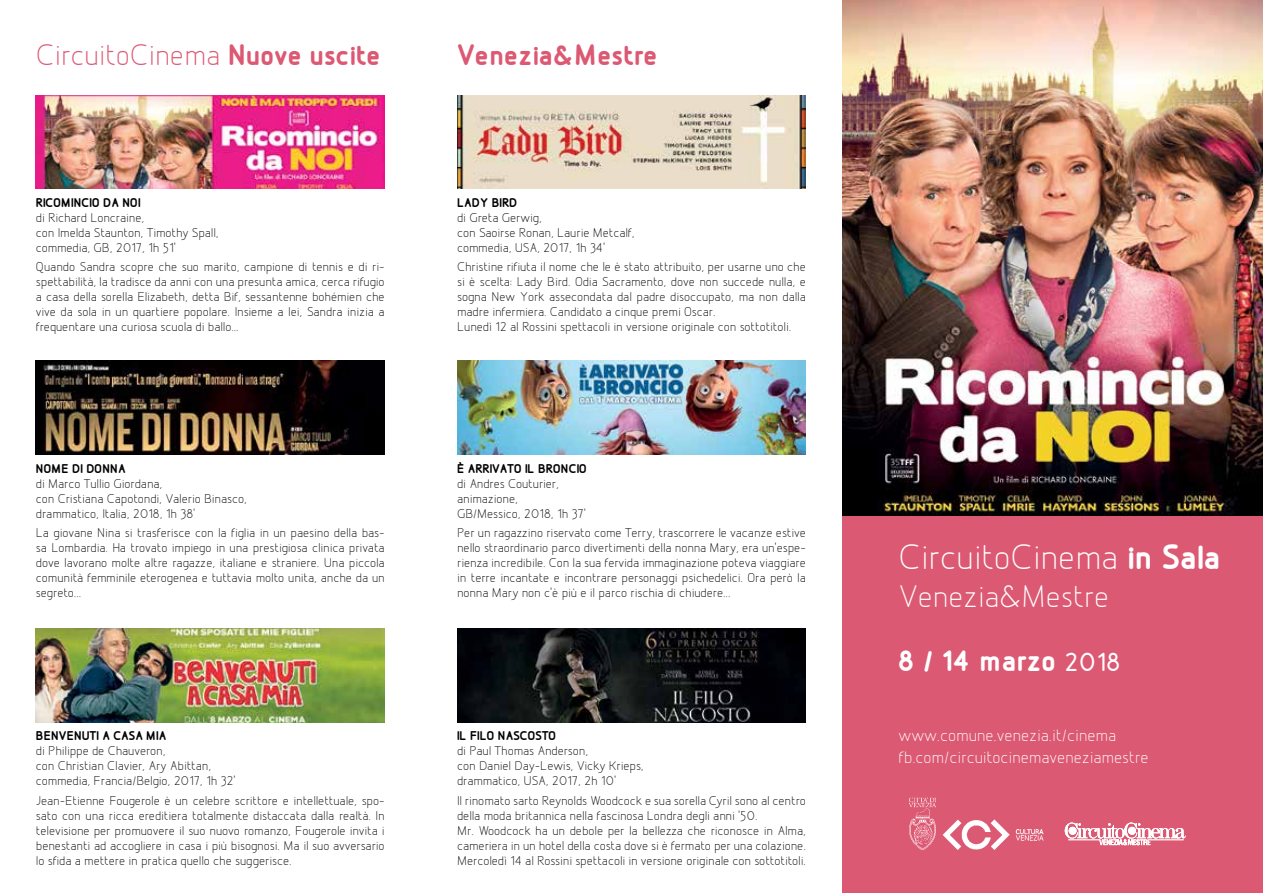
<style>
.page{position:relative;width:1263px;height:893px;background:#fff}
.page>*{position:absolute;margin:0;border:0;box-sizing:border-box;transform-origin:0 0}
.t1{font:37.5px "Designio";color:#fff}
.t2{font:33px/64.1px "Designio";color:#fff}
.t3{font:31.5px "Designio";color:#dc5973}
.t4{font:700 31.5px "Designio";color:#dc5973}
.t5{font:18px/21.6px "Designio";color:#fff}
.t6{font:13.5px/15px "Designio";color:#000}
.t7{font:700 13.5px "Designio";color:#000}
.s1{font-weight:700}
.s2{font-weight:500;font-size:28.5px}
</style>
<div class="page">
<div style="left:842px;top:509px;width:421px;height:384px;background:#dc5973"></div>
<img style="left:842px;top:0;width:421px;height:516px">
<img style="left:909px;top:797px;width:135px;height:53px">
<svg style="left:1065px;top:823px;width:120px;height:22px"></svg>
<img style="left:36px;top:361px;width:349px;height:93px">
<img style="left:457px;top:361px;width:348px;height:93px">
<img style="left:457px;top:628px;width:349px;height:94px">
<img style="left:36px;top:628px;width:349px;height:94px">
<img style="left:457px;top:95px;width:349px;height:94px">
<img style="left:36px;top:95px;width:349px;height:94px">
<h3 class="t3" style="left:36px;top:38px;width:346px">CircuitoCinema <span class="s1">Nuove uscite</span></h3>
<h3 class="t4" style="left:457px;top:38px;width:202px">Venezia&amp;Mestre</h3>
<p class="t7" style="left:36px;top:195px;width:106px">RICOMINCIO DA NOI</p>
<p class="t6" style="left:36px;top:210px;width:184px">di Richard Loncraine,<br>con Imelda Staunton, Timothy Spall, commedia, GB, 2017, 1h 51’</p>
<p class="t6" style="left:36px;top:260px;width:350px;text-align:justify">Quando Sandra scopre che suo marito, campione di tennis e di ri&shy;spettabilità, la tradisce da anni con una presunta amica, cerca rifugio a casa della sorella Elizabeth, detta Bif, sessantenne bohémien che vive da sola in un quartiere popolare. Insieme a lei, Sandra inizia a frequentare una curiosa scuola di ballo...</p>
<p class="t7" style="left:36px;top:461px;width:91px">NOME DI DONNA</p>
<p class="t6" style="left:36px;top:476px;width:212px">di Marco Tullio Giordana,<br>con Cristiana Capotondi, Valerio Binasco, drammatico, Italia, 2018, 1h 38’</p>
<p class="t6" style="left:36px;top:526px;width:350px;text-align:justify">La giovane Nina si trasferisce con la figlia in un paesino della bas&shy;sa Lombardia. Ha trovato impiego in una prestigiosa clinica privata dove lavorano molte altre ragazze, italiane e straniere. Una piccola comunità femminile eterogenea e tuttavia molto unita, anche da un segreto...</p>
<p class="t7" style="left:36px;top:729px;width:132px">BENVENUTI A CASA MIA</p>
<p class="t6" style="left:36px;top:744px;width:201px">di Philippe de Chauveron,<br>con Christian Clavier, Ary Abittan, commedia, Francia/Belgio, 2017, 1h 32’</p>
<p class="t6" style="left:36px;top:793px;width:350px;text-align:justify">Jean-Etienne Fougerole è un celebre scrittore e intellettuale, spo&shy;sato con una ricca ereditiera totalmente distaccata dalla realtà. In televisione per promuovere il suo nuovo romanzo, Fougerole invita i benestanti ad accogliere in casa i più bisognosi. Ma il suo avversario lo sfida a mettere in pratica quello che suggerisce.</p>
<p class="t7" style="left:457px;top:195px;width:62px">LADY BIRD</p>
<p class="t6" style="left:457px;top:210px;width:179px">di Greta Gerwig,<br>con Saoirse Ronan, Laurie Metcalf, commedia, USA, 2017, 1h 34’</p>
<p class="t6" style="left:457px;top:260px;width:350px">Christine rifiuta il nome che le è stato attribuito, per usarne uno che si è scelta: Lady Bird. Odia Sacramento, dove non succede nulla, e sogna New York assecondata dal padre disoccupato, ma non dalla madre infermiera. Candidato a cinque premi Oscar.<br>Lunedì 12 al Rossini spettacoli in versione originale con sottotitoli.</p>
<p class="t7" style="left:457px;top:461px;width:131px">È ARRIVATO IL BRONCIO</p>
<p class="t6" style="left:457px;top:476px;width:130px">di Andres Couturier, animazione,<br>GB/Messico, 2018, 1h 37’</p>
<p class="t6" style="left:457px;top:526px;width:350px;text-align:justify">Per un ragazzino riservato come Terry, trascorrere le vacanze estive nello straordinario parco divertimenti della nonna Mary, era un’espe&shy;rienza incredibile. Con la sua fervida immaginazione poteva viaggiare in terre incantate e incontrare personaggi psichedelici. Ora però la nonna Mary non c’è più e il parco rischia di chiudere...</p>
<p class="t7" style="left:457px;top:729px;width:101px">IL FILO NASCOSTO</p>
<p class="t6" style="left:457px;top:744px;width:188px">di Paul Thomas Anderson,<br>con Daniel Day-Lewis, Vicky Krieps, drammatico, USA, 2017, 2h 10’</p>
<p class="t6" style="left:457px;top:793px;width:350px">Il rinomato sarto Reynolds Woodcock e sua sorella Cyril sono al centro della moda britannica nella fascinosa Londra degli anni ‘50.<br>Mr. Woodcock ha un debole per la bellezza che riconosce in Alma, cameriera in un hotel della costa dove si è fermato per una colazione.<br>Mercoledì 14 al Rossini spettacoli in versione originale con sottotitoli.</p>
<h1 class="t1" style="left:899px;top:537px;width:324px">CircuitoCinema <span class="s1">in Sala</span></h1>
<h2 class="t2" style="left:899px;top:565px;width:224px">Venezia&amp;Mestre<br><span class="s1">8 / 14 marzo</span> <span class="s2">2018</span></h2>
<h3 class="t5" style="left:899px;top:725px;width:251px">www.comune.venezia.it/cinema fb.com/circuitocinemaveneziamestre</h3>
</div>
